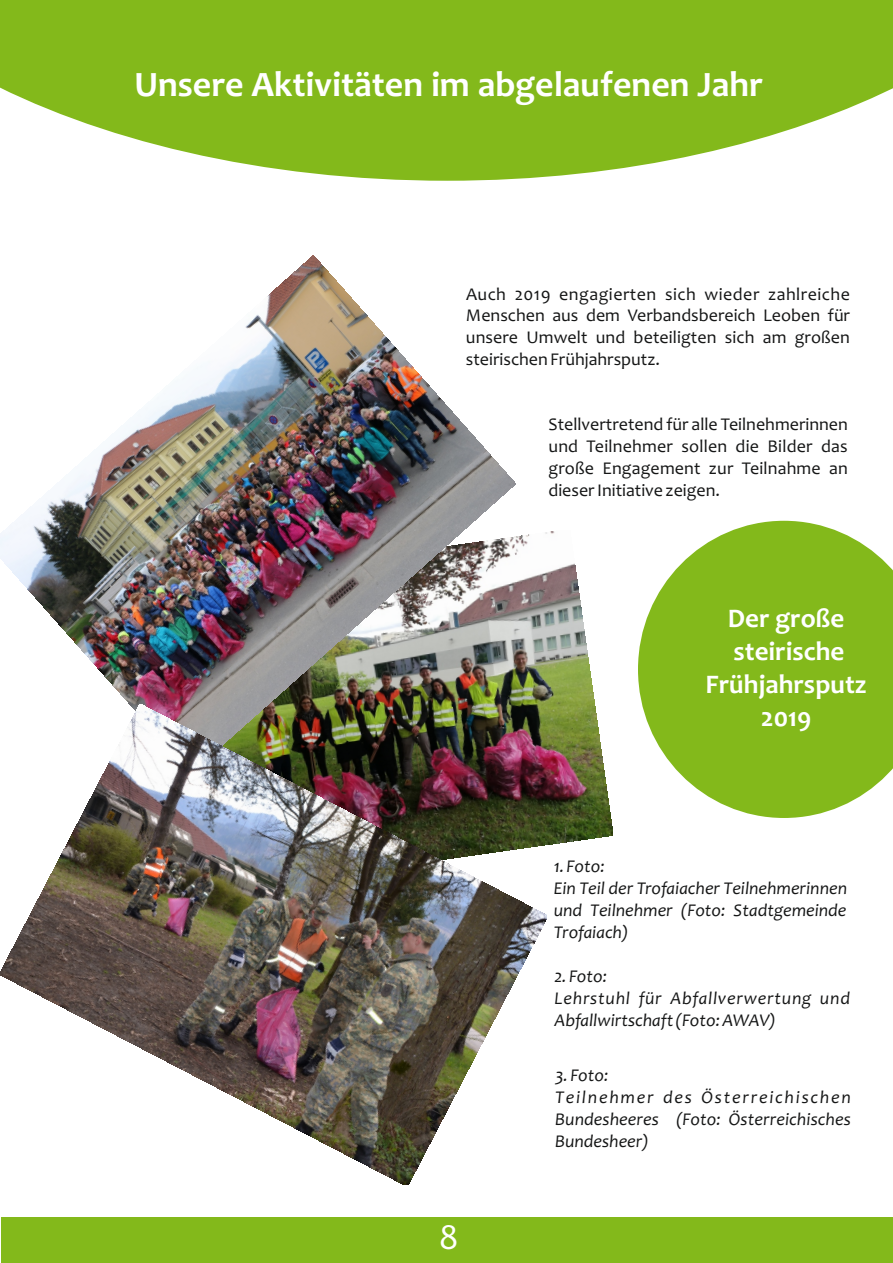
<style>
.page{position:relative;width:893px;height:1263px;background:#fff}
.page>*{position:absolute;margin:0;border:0;box-sizing:border-box;transform-origin:0 0}
.t1{font:700 36px "Candara";color:#fff}
.t2{font:36px "Candara";color:#fff}
.t3{font:700 27px/33px "Candara";color:#fff;text-align:center}
.t4{font:18px/21.9px "Candara";color:#151616;text-align:justify}
.t5{font:italic 18px/21.9px "Candara";color:#151616;text-align:justify}
.t6{font:italic 18px/21.9px "Candara";letter-spacing:.04em;color:#151616}
</style>
<div class="page">
<div style="left:1px;top:1217px;width:892px;height:46px;background:#83b91b"></div>
<svg style="left:0;top:0;width:893px;height:181px;fill:#83b91b"></svg>
<img style="left:516px;top:531px;width:97px;height:314px">
<img style="left:0;top:255px;width:516px;height:449px">
<img style="left:0;top:704px;width:547px;height:481px">
<svg style="left:638px;top:521px;width:255px;height:297px;fill:#83b91b"></svg>
<h1 class="t1" style="left:134px;top:70px;width:630px">Unsere Aktivitäten im abgelaufenen Jahr</h1>
<p class="t4" style="left:466px;top:284px;width:386px">Auch 2019 engagierten sich wieder zahlreiche Menschen aus dem Verbandsbereich Leoben für unsere Umwelt und beteiligten sich am großen steirischen Frühjahrsputz.</p>
<p class="t4" style="left:548px;top:415px;width:301px">Stellvertretend für alle Teilnehmerinnen und Teilnehmer sollen die Bilder das große Engagement zur Teilnahme an dieser Initiative zeigen.</p>
<p class="t5" style="left:554px;top:857px;width:53px">1. Foto:</p>
<h2 class="t3" style="left:706px;top:604px;width:162px">Der große steirische<br>Frühjahrsputz<br>2019</h2>
<p class="t5" style="left:554px;top:879px;width:295px">Ein Teil der Trofaiacher Teilnehmerinnen und Teilnehmer (Foto: Stadtgemeinde Trofaiach)</p>
<p class="t5" style="left:554px;top:966px;width:54px">2. Foto:</p>
<p class="t6" style="left:554px;top:988px;width:297px">Lehrstuhl für Abfallverwertung und<br>Abfallwirtschaft (Foto: AWAV)</p>
<p class="t5" style="left:555px;top:1066px;width:55px">3. Foto:</p>
<h1 class="t2" style="left:439px;top:1222px;width:21px">8</h1>
<p class="t5" style="left:555px;top:1088px;width:297px">Teilnehmer des Österreichischen Bundesheeres (Foto: Österreichisches Bundesheer)</p>
</div>
